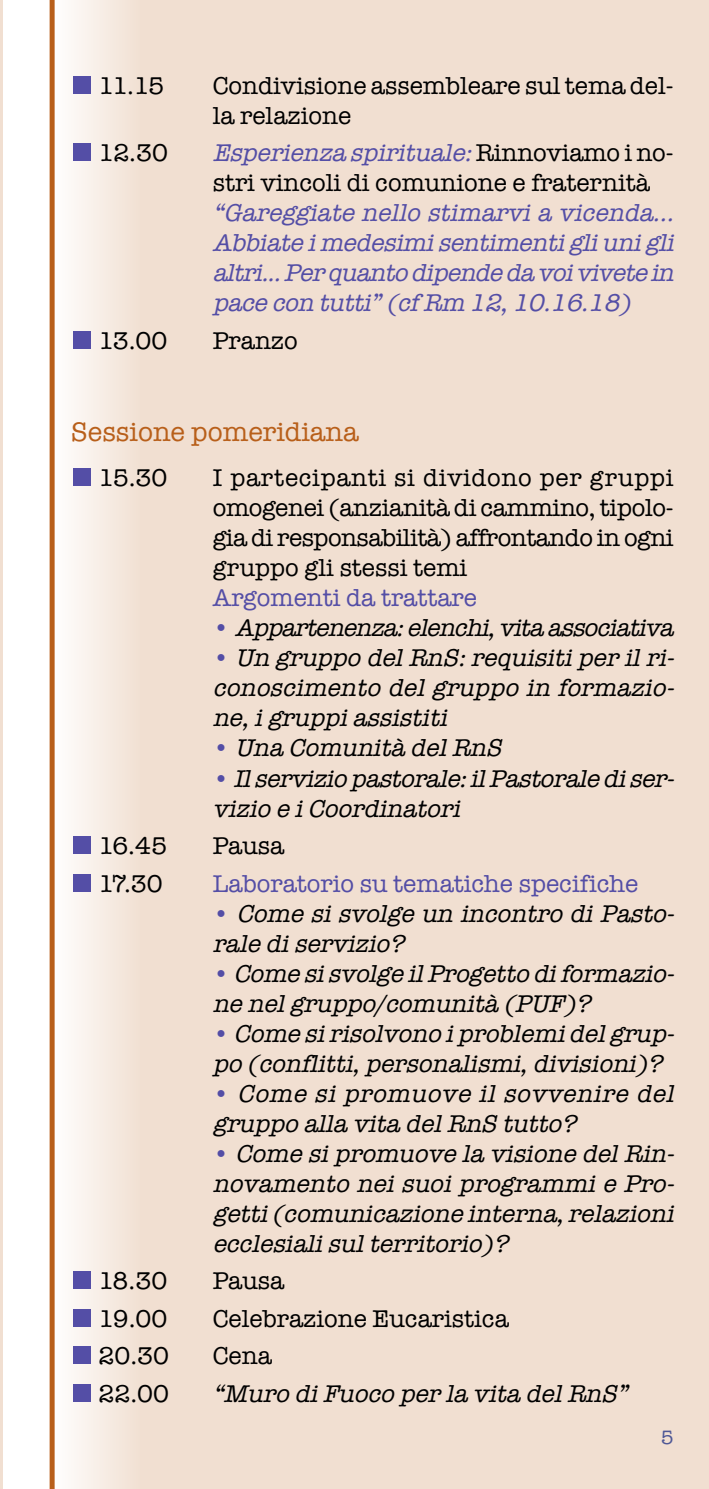
<style>
.page{position:relative;width:709px;height:1489px;background:#fff}
.page>*{position:absolute;margin:0;border:0;box-sizing:border-box;transform-origin:0 0}
.t1{font:27.5px "American Typewriter";color:#b85f1a}
.t2{font:italic 25px/30px "American Typewriter";color:#000}
.t3{font:25px/30px "American Typewriter";color:#000}
.t4{font:italic 25px/30px "American Typewriter";color:#544ea6;text-align:justify}
.t5{font:25px "American Typewriter";color:#544ea6}
.t6{font:20px "American Typewriter";color:#4f5896}
.s1{font-style:italic;color:#544ea6}
.s2{font-style:normal;color:#544ea6}
</style>
<div class="page">
<div style="left:137px;top:0;width:572px;height:1488px;background:#f1dfd1"></div>
<hr style="left:0;top:0;width:2px;height:1488px;background:#f1dfd1">
<div style="left:54px;top:0;width:85px;height:1488px;background:linear-gradient(to right,#fefefe,#f1e1d3)"></div>
<div style="left:50px;top:0;width:5px;height:1488px;background:#b85f1a"></div>
<div style="left:73px;top:1383px;width:18px;height:18px;background:#544ea6"></div>
<div style="left:73px;top:1346px;width:18px;height:18px;background:#544ea6"></div>
<div style="left:73px;top:1308px;width:18px;height:18px;background:#544ea6"></div>
<div style="left:73px;top:1271px;width:18px;height:18px;background:#544ea6"></div>
<div style="left:73px;top:873px;width:18px;height:18px;background:#544ea6"></div>
<div style="left:73px;top:76px;width:18px;height:18px;background:#544ea6"></div>
<div style="left:73px;top:143px;width:18px;height:18px;background:#544ea6"></div>
<div style="left:73px;top:836px;width:18px;height:18px;background:#544ea6"></div>
<div style="left:73px;top:468px;width:18px;height:18px;background:#544ea6"></div>
<div style="left:73px;top:331px;width:18px;height:18px;background:#544ea6"></div>
<p class="t3" style="left:98px;top:69px;width:67px">11.15</p>
<p class="t3" style="left:213px;top:69px;width:462px">Condivisione assembleare sul tema del&shy;la relazione</p>
<p class="t3" style="left:98px;top:137px;width:71px">12.30</p>
<p class="t3" style="left:213px;top:137px;width:462px"><span class="s1">Esperienza spirituale:</span> R i n n o v i a m o i n o - stri vincoli di comunione e fraternità</p>
<p class="t4" style="left:213px;top:197px;width:470px">“Gareggiate nello stimarvi a vicenda...<br>Abbiate i medesimi sentimenti gli uni gli altri... Per quanto dipende da voi vivete in pace con tutti” (cf Rm 12, 10.16.18)</p>
<p class="t3" style="left:98px;top:324px;width:70px">13.00</p>
<p class="t3" style="left:213px;top:324px;width:87px">Pranzo</p>
<p class="t1" style="left:71px;top:411px;width:289px">Sessione pomeridiana</p>
<p class="t3" style="left:98px;top:462px;width:70px">15.30</p>
<p class="t3" style="left:213px;top:462px;width:462px;text-align:justify">I partecipanti si dividono per gruppi omogenei (anzianità di cammino, tipolo&shy;gia di responsabilità) affrontando in ogni gruppo gli stessi temi</p>
<p class="t5" style="left:213px;top:579px;width:266px">Argomenti da trattare</p>
<p class="t2" style="left:213px;top:612px;width:470px"><span class="s2">•</span> Appartenenza: elenchi, vita associativa</p>
<p class="t2" style="left:213px;top:642px;width:470px;text-align:justify"><span class="s2">•</span> Un gruppo del RnS: requisiti per il ri&shy;conoscimento del gruppo in formazio&shy;ne, i gruppi assistiti</p>
<p class="t2" style="left:213px;top:732px;width:298px"><span class="s2">•</span> Una Comunità del RnS</p>
<p class="t2" style="left:213px;top:762px;width:470px"><span class="s2">•</span> Il servizio pastorale: il Pastorale di ser&shy;vizio e i Coordinatori</p>
<p class="t3" style="left:98px;top:829px;width:70px">16.45</p>
<p class="t3" style="left:213px;top:829px;width:73px">Pausa</p>
<p class="t3" style="left:98px;top:867px;width:66px">17.30</p>
<p class="t5" style="left:213px;top:864px;width:427px">Laboratorio su tematiche specifiche</p>
<p class="t2" style="left:213px;top:897px;width:470px"><span class="s2">•</span> Come si svolge un incontro di Pasto&shy;rale di servizio?</p>
<p class="t2" style="left:213px;top:957px;width:470px"><span class="s2">•</span> Come si svolge il Progetto di formazio&shy;ne nel gruppo/comunità (PUF)?</p>
<p class="t2" style="left:213px;top:1017px;width:470px"><span class="s2">•</span> Come si risolvono i problemi del grup&shy;po (conflitti, personalismi, divisioni)?</p>
<p class="t2" style="left:213px;top:1077px;width:470px"><span class="s2">•</span> Come si promuove il sovvenire del gruppo alla vita del RnS tutto?</p>
<p class="t2" style="left:213px;top:1137px;width:470px;text-align:justify"><span class="s2">•</span> Come si promuove la visione del Rin&shy;novamento nei suoi programmi e Pro&shy;getti (comunicazione interna, relazioni ecclesiali sul territorio)?</p>
<p class="t3" style="left:98px;top:1264px;width:70px">18.30</p>
<p class="t3" style="left:213px;top:1264px;width:73px">Pausa</p>
<p class="t3" style="left:98px;top:1302px;width:70px">19.00</p>
<p class="t3" style="left:213px;top:1302px;width:297px">Celebrazione Eucaristica</p>
<p class="t3" style="left:98px;top:1339px;width:72px">20.30</p>
<p class="t3" style="left:213px;top:1339px;width:61px">Cena</p>
<p class="t3" style="left:98px;top:1377px;width:72px">22.00</p>
<p class="t2" style="left:213px;top:1377px;width:424px">“Muro di Fuoco per la vita del RnS”</p>
<p class="t6" style="left:660px;top:1421px;width:14px">5</p>
</div>
